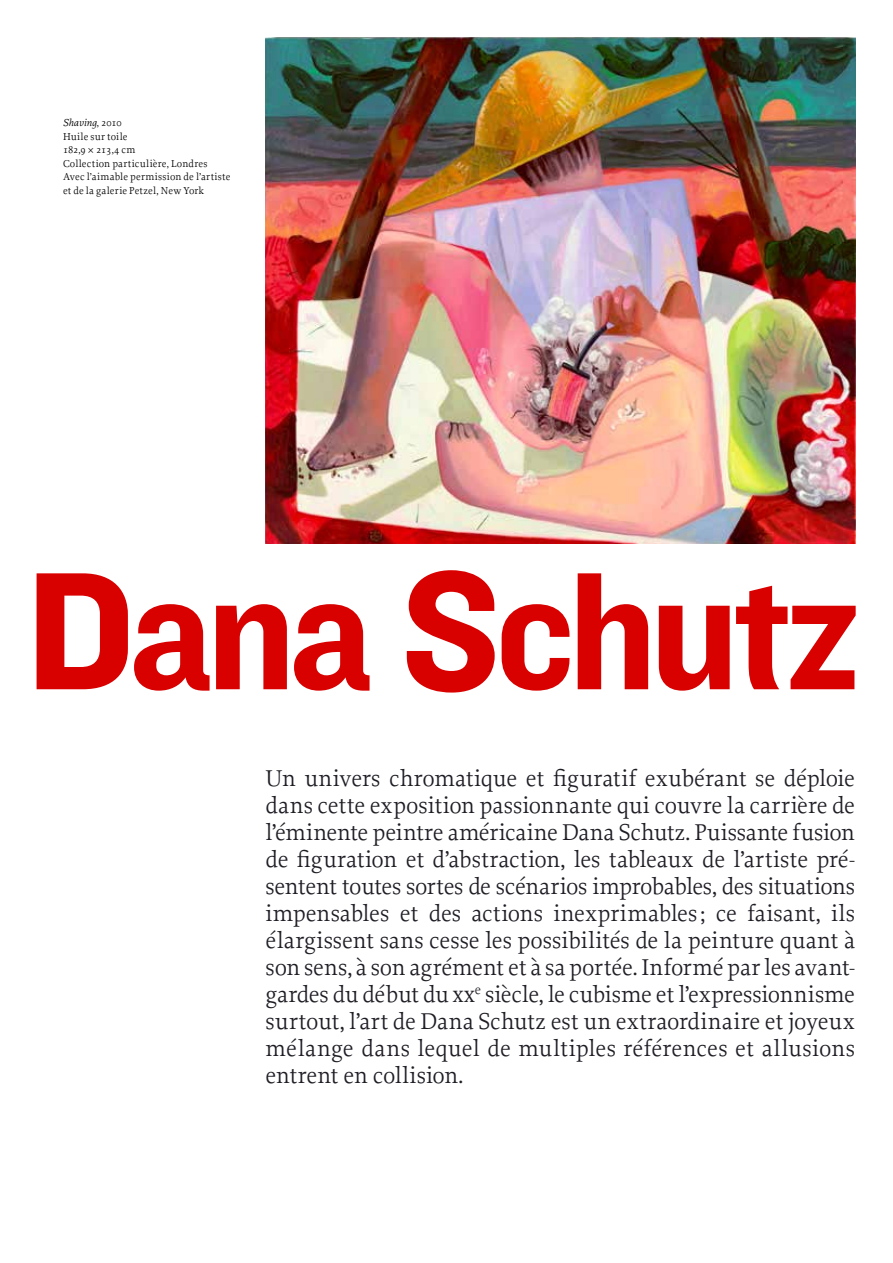
<style>
.page{position:relative;width:893px;height:1263px;background:#fff}
.page>*{position:absolute;margin:0;border:0;box-sizing:border-box;transform-origin:0 0}
.t1{font:174px "Knockout HTF51 Middleweight";letter-spacing:-.035em;color:#d90000}
.t2{font:24px/27px "Proforma";letter-spacing:.005em;color:#1f1c24;text-align:justify}
.t3{font:10.5px/13.5px "Proforma";letter-spacing:.02em;color:#000}
.s1{font-style:italic}
.s2{font-family:"Minion Pro";font-weight:500}
.s3{font-family:"Proforma Book SC"}
</style>
<div class="page">
<img style="left:266px;top:38px;width:589px;height:505px">
<p class="t3" style="left:63px;top:116px;width:169px"><span class="s1">Shaving</span>, 2010<br>Huile sur toile<br>182,9 <span class="s2">×</span> 213,4 cm<br>Collection particulière, Londres<br>Avec l’aimable permission de l’artiste et de la galerie Petzel, New York</p>
<h1 class="t1" style="left:26px;top:539px;width:835px">Dana Schutz</h1>
<p class="t2" style="left:265px;top:764px;width:591px">Un univers chromatique et figuratif exubérant se déploie dans cette exposition passionnante qui couvre la carrière de l’éminente peintre américaine Dana Schutz. Puissante fusion de figuration et d’abstraction, les tableaux de l’artiste pré&shy;sentent toutes sortes de scénarios improbables, des situations impensables et des actions inexprimables; ce faisant, ils élargissent sans cesse les possibilités de la peinture quant à son sens, à son agrément et à sa portée. Informé par les avant&shy;gardes du début du <span class="s3">xx</span><sup>e</sup> siècle, le cubisme et l’expressionnisme surtout, l’art de Dana Schutz est un extraordinaire et joyeux mélange dans lequel de multiples références et allusions entrent en collision.</p>
</div>
